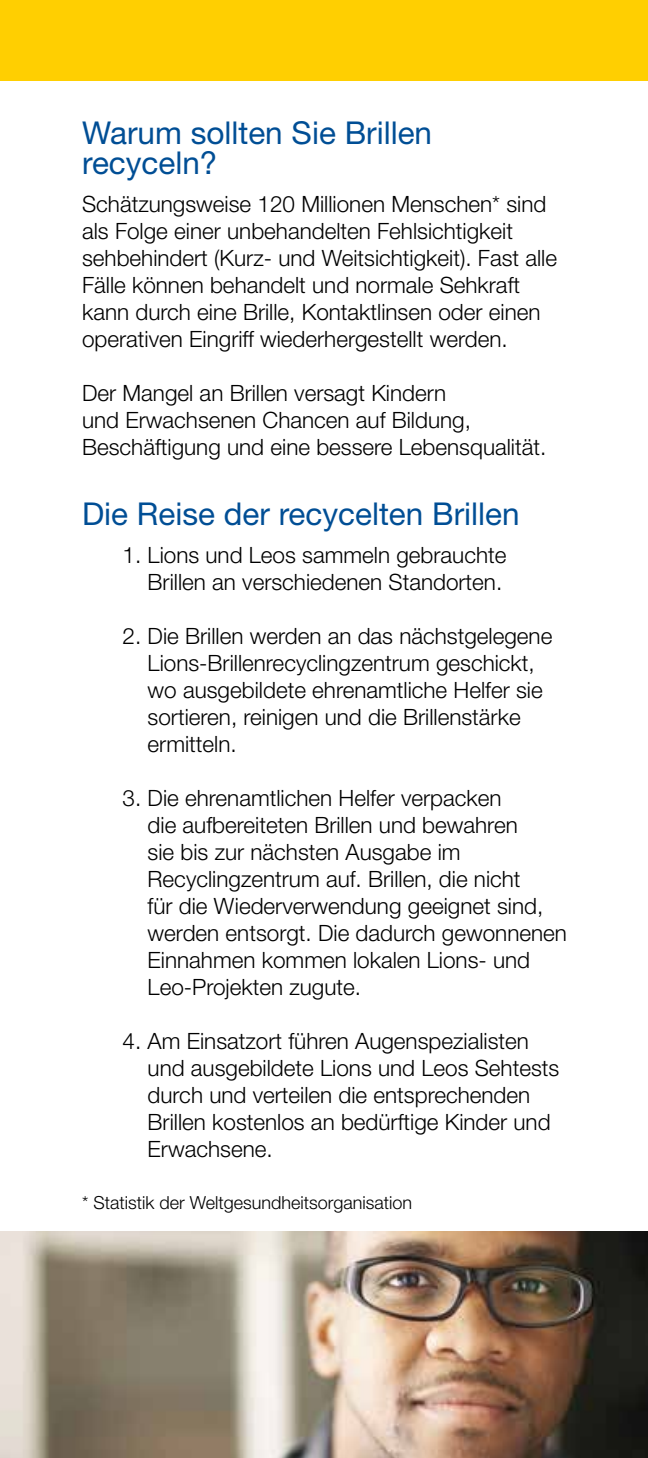
<style>
.page{position:relative;width:648px;height:1458px;background:#fff}
.page>*{position:absolute;margin:0;border:0;box-sizing:border-box;transform-origin:0 0}
.t1{font:31.5px/29.2px "Helvetica Neue";color:#004e95}
.t2{font:300 22.5px/27px "Helvetica Neue";color:#000}
.t3{font:300 18px "Helvetica Neue";color:#000}
</style>
<div class="page">
<img style="left:0;top:1232px;width:648px;height:226px">
<div style="left:0;top:0;width:648px;height:81px;background:#ffcf01"></div>
<h1 class="t1" style="left:82px;top:118px;width:352px">Warum sollten Sie Brillen recyceln?</h1>
<p class="t2" style="left:82px;top:190px;width:477px">Schätzungsweise 120 Millionen Menschen* sind als Folge einer unbehandelten Fehlsichtigkeit sehbehindert (Kurz- und Weitsichtigkeit). Fast alle Fälle können behandelt und normale Sehkraft kann durch eine Brille, Kontaktlinsen oder einen operativen Eingriff wiederhergestellt werden.</p>
<p class="t2" style="left:82px;top:379px;width:466px">Der Mangel an Brillen versagt Kindern<br>und Erwachsenen Chancen auf Bildung,<br>Beschäftigung und eine bessere Lebensqualität.</p>
<h1 class="t1" style="left:82px;top:498px;width:439px">Die Reise der recycelten Brillen</h1>
<p class="t2" style="left:123px;top:541px;width:385px;text-align:right">1. Lions und Leos sammeln gebrauchte<br>Brillen an verschiedenen Standorten.</p>
<p class="t2" style="left:148px;top:622px;width:406px;text-indent:-25px">2. Die Brillen werden an das nächstgelegene Lions-Brillenrecyclingzentrum geschickt, wo ausgebildete ehrenamtliche Helfer sie sortieren, reinigen und die Brillenstärke ermitteln.</p>
<p class="t2" style="left:148px;top:784px;width:421px;text-indent:-25px">3. Die ehrenamtlichen Helfer verpacken<br>die aufbereiteten Brillen und bewahren<br>sie bis zur nächsten Ausgabe im Recyclingzentrum auf. Brillen, die nicht<br>für die Wiederverwendung geeignet sind, werden entsorgt. Die dadurch gewonnenen Einnahmen kommen lokalen Lions- und Leo-Projekten zugute.</p>
<p class="t2" style="left:148px;top:1027px;width:413px;text-indent:-25px">4. Am Einsatzort führen Augenspezialisten und ausgebildete Lions und Leos Sehtests durch und verteilen die entsprechenden Brillen kostenlos an bedürftige Kinder und Erwachsene.</p>
<p class="t3" style="left:82px;top:1191px;width:332px">* Statistik der Weltgesundheitsorganisation</p>
</div>
